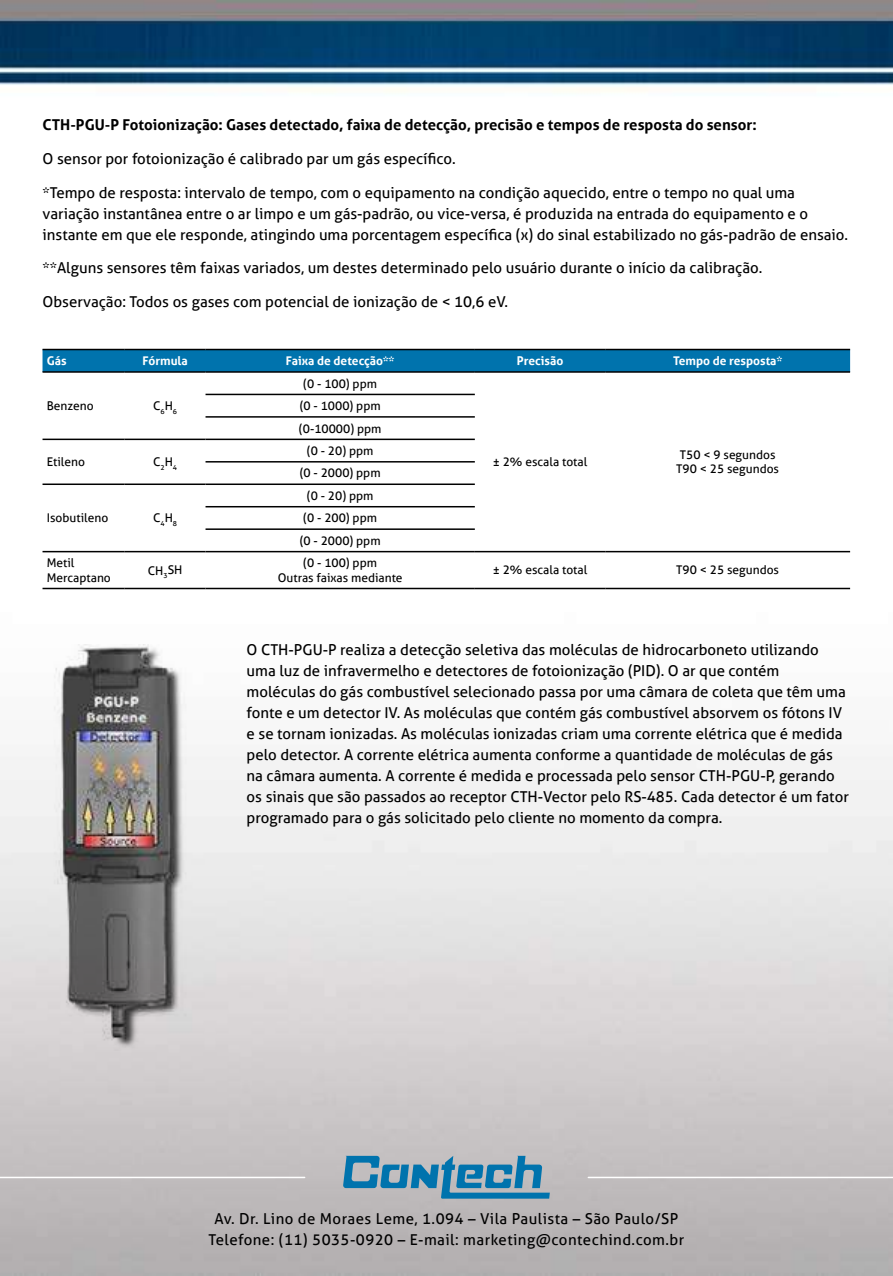
<style>
.page{position:relative;width:893px;height:1276px;background:#fff}
.page>*{position:absolute;margin:0;border:0;box-sizing:border-box;transform-origin:0 0}
.t1{font:15px/21px "Aller";color:#000}
.t2{font:15px/21px "Aller";letter-spacing:.03em;color:#000;text-align:center}
.t3{font:700 15px "Aller";color:#000}
.t4{font:12px/22.5px "Aller";color:#000}
.t5{font:700 12px "Aller";color:#fff}
</style>
<div class="page">
<img style="left:0;top:0;width:893px;height:1275px">
<svg style="left:343px;top:1155px;width:207px;height:43px"></svg>
<hr style="left:0;top:1176px;width:305px;height:2px;background:#fff">
<hr style="left:588px;top:1176px;width:305px;height:2px;background:#fff">
<img style="left:43px;top:644px;width:162px;height:406px">
<div style="left:43px;top:350px;width:807px;height:21px;background:#0073ad"></div>
<hr style="left:43px;top:371px;width:82px;height:2px;background:#000">
<hr style="left:125px;top:371px;width:81px;height:2px;background:#000">
<hr style="left:206px;top:371px;width:269px;height:2px;background:#000">
<hr style="left:475px;top:371px;width:130px;height:2px;background:#000">
<hr style="left:605px;top:371px;width:245px;height:2px;background:#000">
<hr style="left:206px;top:394px;width:269px;height:1px;background:#000">
<hr style="left:206px;top:416px;width:269px;height:2px;background:#000">
<hr style="left:206px;top:438px;width:269px;height:2px;background:#000">
<hr style="left:206px;top:461px;width:269px;height:1px;background:#000">
<hr style="left:206px;top:483px;width:269px;height:2px;background:#000">
<hr style="left:206px;top:506px;width:269px;height:1px;background:#000">
<hr style="left:206px;top:528px;width:269px;height:2px;background:#000">
<hr style="left:206px;top:551px;width:269px;height:1px;background:#000">
<hr style="left:43px;top:588px;width:82px;height:1px;background:#000">
<hr style="left:125px;top:588px;width:81px;height:1px;background:#000">
<hr style="left:206px;top:588px;width:269px;height:1px;background:#000">
<hr style="left:475px;top:588px;width:130px;height:1px;background:#000">
<hr style="left:605px;top:588px;width:245px;height:1px;background:#000">
<hr style="left:43px;top:483px;width:82px;height:2px;background:#000">
<hr style="left:43px;top:551px;width:82px;height:1px;background:#000">
<hr style="left:125px;top:483px;width:81px;height:2px;background:#000">
<hr style="left:125px;top:551px;width:81px;height:1px;background:#000">
<hr style="left:125px;top:438px;width:81px;height:2px;background:#000">
<hr style="left:43px;top:438px;width:82px;height:2px;background:#000">
<hr style="left:475px;top:551px;width:130px;height:1px;background:#000">
<hr style="left:605px;top:551px;width:245px;height:1px;background:#000">
<hr style="left:43px;top:349px;width:82px;height:1px;background:#000">
<hr style="left:125px;top:349px;width:81px;height:1px;background:#000">
<hr style="left:206px;top:349px;width:269px;height:1px;background:#000">
<hr style="left:475px;top:349px;width:130px;height:1px;background:#000">
<hr style="left:605px;top:349px;width:245px;height:1px;background:#000">
<p class="t3" style="left:43px;top:116px;width:716px">CTH-PGU-P Fotoionização: Gases detectado, faixa de detecção, precisão e tempos de resposta do sensor:</p>
<p class="t1" style="left:43px;top:148px;width:415px">O sensor por fotoionização é calibrado par um gás específico.</p>
<p class="t1" style="left:43px;top:182px;width:807px">*Tempo de resposta: intervalo de tempo, com o equipamento na condição aquecido, entre o tempo no qual uma variação instantânea entre o ar limpo e um gás-padrão, ou vice-versa, é produzida na entrada do equipamento e o instante em que ele responde, atingindo uma porcentagem específica (x) do sinal estabilizado no gás-padrão de ensaio.</p>
<p class="t1" style="left:43px;top:258px;width:721px">**Alguns sensores têm faixas variados, um destes determinado pelo usuário durante o início da calibração.</p>
<p class="t1" style="left:43px;top:291px;width:467px">Observação: Todos os gases com potencial de ionização de &lt; 10,6 eV.</p>
<p class="t5" style="left:47px;top:353px;width:21px">Gás</p>
<p class="t5" style="left:142px;top:353px;width:47px">Fórmula</p>
<p class="t5" style="left:286px;top:353px;width:110px">Faixa de detecção**</p>
<p class="t5" style="left:517px;top:353px;width:48px">Precisão</p>
<p class="t5" style="left:673px;top:353px;width:111px">Tempo de resposta*</p>
<p class="t4" style="left:47px;top:394px;width:48px">Benzeno</p>
<p class="t4" style="left:153px;top:394px;width:26px">C<sub>6</sub>H<sub>6</sub></p>
<p class="t4" style="left:303px;top:372px;width:75px">(0 - 100) ppm</p>
<p class="t4" style="left:299px;top:394px;width:84px">(0 - 1000) ppm (0-10000) ppm</p>
<p class="t4" style="left:47px;top:451px;width:40px">Etileno</p>
<p class="t4" style="left:153px;top:451px;width:26px">C<sub>2</sub>H<sub>4</sub></p>
<p class="t4" style="left:300px;top:439px;width:82px;text-align:center">(0 - 20) ppm<br>(0 - 2000) ppm</p>
<p class="t4" style="left:47px;top:507px;width:63px">Isobutileno</p>
<p class="t4" style="left:153px;top:507px;width:26px">C<sub>4</sub>H<sub>8</sub></p>
<p class="t4" style="left:300px;top:484px;width:82px;text-align:center">(0 - 20) ppm<br>(0 - 200) ppm (0 - 2000) ppm</p>
<p class="t4" style="left:493px;top:451px;width:96px">± 2% escala total</p>
<p class="t4" style="left:676px;top:447px;width:104px;line-height:14.4px">T50 &lt; 9 segundos<br>T90 &lt; 25 segundos</p>
<p class="t4" style="left:47px;top:556px;width:66px;line-height:14.4px">Metil<br>Mercaptano</p>
<p class="t4" style="left:148px;top:559px;width:36px">CH<sub>3</sub>SH</p>
<p class="t4" style="left:278px;top:556px;width:126px;line-height:14.4px;text-align:center">(0 - 100) ppm<br>Outras faixas mediante</p>
<p class="t4" style="left:493px;top:559px;width:96px">± 2% escala total</p>
<p class="t4" style="left:676px;top:559px;width:104px">T90 &lt; 25 segundos</p>
<p class="t1" style="left:247px;top:639px;width:604px">O CTH-PGU-P realiza a detecção seletiva das moléculas de hidrocarboneto utilizando uma luz de infravermelho e detectores de fotoionização (PID). O ar que contém moléculas do gás combustível selecionado passa por uma câmara de coleta que têm uma fonte e um detector IV. As moléculas que contém gás combustível absorvem os fótons IV e se tornam ionizadas. As moléculas ionizadas criam uma corrente elétrica que é medida pelo detector. A corrente elétrica aumenta conforme a quantidade de moléculas de gás na câmara aumenta. A corrente é medida e processada pelo sensor CTH-PGU-P, gerando os sinais que são passados ao receptor CTH-Vector pelo RS-485. Cada detector é um fator programado para o gás solicitado pelo cliente no momento da compra.</p>
<p class="t2" style="left:209px;top:1208px;width:477px">Av. Dr. Lino de Moraes Leme, 1.094 – Vila Paulista – São Paulo/SP<br>Telefone: (11) 5035-0920 – E-mail: marketing@contechind.com.br</p>
</div>
